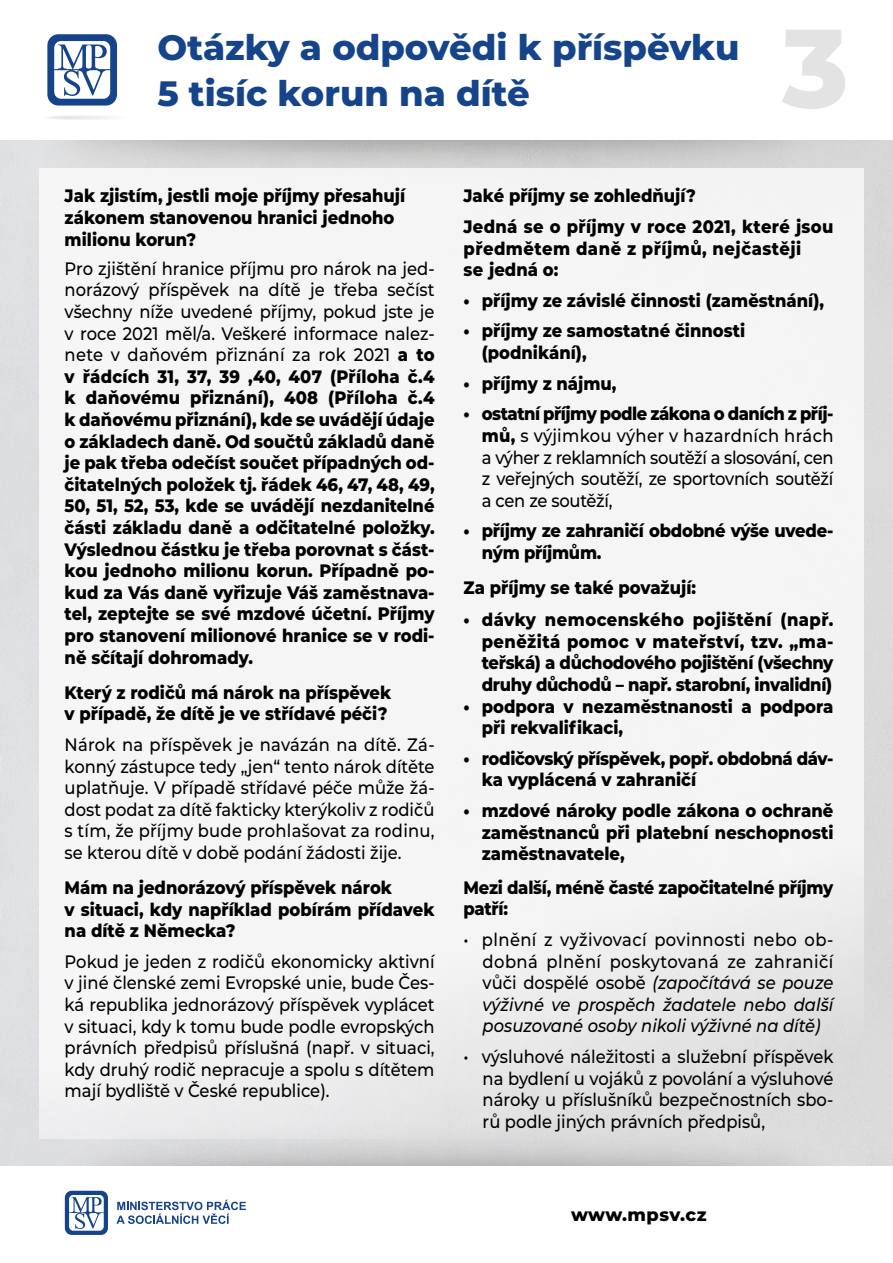
<style>
.page{position:relative;width:893px;height:1263px;background:#fff}
.page>*{position:absolute;margin:0;border:0;box-sizing:border-box;transform-origin:0 0}
.t1{font:800 111.15px "Montserrat";color:#e3e3e3}
.t2{font:800 35.25px/46px "Montserrat";color:#15448b}
.t3{font:800 18px/21.6px "Montserrat";color:#000;scale:.91 1}
.t4{font:500 18px/21.6px "Montserrat";color:#000;text-align:justify;scale:.91 1}
.t5{font:italic 500 18px/21.6px "Montserrat";color:#000;text-align:justify;scale:.91 1}
.t6{font:800 18px/21.6px "Montserrat";letter-spacing:-.02em;color:#000;scale:.91 1}
.t7{font:800 18px/21.6px "Montserrat";letter-spacing:.03em;color:#000;scale:.91 1}
.t8{font:800 17.7px "Montserrat";letter-spacing:.02em;color:#000}
.s1{font-weight:500}
.s2{font-weight:800}
.s3{font-style:normal}
</style>
<div class="page">
<div style="left:39px;top:169px;width:825px;height:970px;background:#f5f5f5"></div>
<svg style="left:47px;top:34px;width:70px;height:70px"></svg>
<img style="left:48px;top:104px;width:64px;height:16px">
<svg style="left:65px;top:1191px;width:43px;height:44px"></svg>
<svg style="left:116px;top:1200px;width:130px;height:24px"></svg>
<h2 class="t2" style="left:157px;top:23px;width:584px">Otázky a odpovědi k příspěvku<br>5 tisíc korun na dítě</h2>
<h1 class="t1" style="left:782px;top:-13px;width:68px">3</h1>
<p class="t3" style="left:65px;top:184px;width:376px">Jak zjistím, jestli moje příjmy přesahují zákonem stanovenou hranici jednoho milionu korun?</p>
<p class="t3" style="left:65px;top:257px;width:408px;text-align:justify"><span class="s1">Pro zjištění hranice příjmu pro nárok na jed&shy;norázový příspěvek na dítě je třeba sečíst všechny níže uvedené příjmy, pokud jste je v roce 2021 měl/a. Veškeré informace nalez&shy;nete v daňovém přiznání za rok 2021</span> a to v řádcích 31, 37, 39 ,40, 407 (Příloha č.4 k daňovému přiznání), 408 (Příloha č.4 k daňovému přiznání), kde se uvádějí údaje o základech daně. Od součtů základů daně je pak třeba odečíst součet případných od&shy;čitatelných položek tj. řádek 46, 47, 48, 49, 50, 51, 52, 53, kde se uvádějí nezdanitelné části základu daně a odčitatelné položky.<br>Výslednou částku je třeba porovnat s část&shy;kou jednoho milionu korun. Případně po&shy;kud za Vás daně vyřizuje Váš zaměstnava&shy;tel, zeptejte se své mzdové účetní. Příjmy pro stanovení milionové hranice se v rodi&shy;ně sčítají dohromady.</p>
<p class="t3" style="left:65px;top:680px;width:361px">Který z rodičů má nárok na příspěvek v případě, že dítě je ve střídavé péči?</p>
<p class="t4" style="left:65px;top:733px;width:408px">Nárok na příspěvek je navázán na dítě. Zá&shy;konný zástupce tedy „jen“ tento nárok dítěte uplatňuje. V případě střídavé péče může žá&shy;dost podat za dítě fakticky kterýkoliv z rodičů s tím, že příjmy bude prohlašovat za rodinu, se kterou dítě v době podání žádosti žije.</p>
<p class="t3" style="left:65px;top:876px;width:408px">Mám na jednorázový příspěvek nárok<br>v situaci, kdy například pobírám přídavek na dítě z Německa?</p>
<p class="t4" style="left:65px;top:950px;width:408px">Pokud je jeden z rodičů ekonomicky aktivní v jiné členské zemi Evropské unie, bude Čes&shy;ká republika jednorázový příspěvek vyplácet v situaci, kdy k tomu bude podle evropských právních předpisů příslušná (např. v situaci, kdy druhý rodič nepracuje a spolu s dítětem mají bydliště v České republice).</p>
<p class="t3" style="left:463px;top:180px;width:408px;line-height:30.6px">Jaké příjmy se zohledňují?<br>Jedná se o příjmy v roce 2021, které jsou</p>
<p class="t7" style="left:463px;top:236px;width:373px">předmětem daně z příjmů, nejčastěji se jedná o:</p>
<p class="t3" style="left:463px;top:289px;width:398px">• příjmy ze závislé činnosti (zaměstnání),</p>
<p class="t3" style="left:482px;top:319px;width:291px;text-indent:-18px">• příjmy ze samostatné činnosti (podnikání),</p>
<p class="t3" style="left:463px;top:371px;width:170px">• příjmy z nájmu,</p>
<p class="t4" style="left:482px;top:402px;width:388px;text-indent:-18px"><span class="s2">• ostatní příjmy podle zákona o daních z příj&shy;mů,</span> s výjimkou výher v hazardních hrách a výher z reklamních soutěží a slosování, cen z veřejných soutěží, ze sportovních soutěží a cen ze soutěží,</p>
<p class="t3" style="left:482px;top:519px;width:388px;text-indent:-18px">• příjmy ze zahraničí obdobné výše uvede&shy;ným příjmům.</p>
<p class="t3" style="left:463px;top:576px;width:257px">Za příjmy se také považují:</p>
<p class="t3" style="left:482px;top:608px;width:388px;text-align:justify;text-indent:-18px">• dávky nemocenského pojištění (např. peněžitá pomoc v mateřství, tzv. „ma&shy;teřská) a důchodového pojištění (všechny druhy důchodů – např. starobní, invalidní)</p>
<p class="t3" style="left:482px;top:694px;width:388px;text-indent:-18px">• podpora v nezaměstnanosti a podpora při rekvalifikaci,</p>
<p class="t6" style="left:482px;top:746px;width:388px;text-indent:-18px">• rodičovský příspěvek, popř. obdobná dáv&shy;ka vyplácená v zahraničí</p>
<p class="t3" style="left:482px;top:799px;width:388px;text-align:justify;text-indent:-18px">• mzdové nároky podle zákona o ochraně zaměstnanců při platební neschopnosti zaměstnavatele,</p>
<p class="t3" style="left:463px;top:875px;width:408px">Mezi další, méně časté započitatelné příjmy patří:</p>
<p class="t5" style="left:483px;top:928px;width:387px;text-indent:-19px"><span class="s3">• plnění z vyživovací povinnosti nebo ob&shy;dobná plnění poskytovaná ze zahraničí vůči dospělé osobě</span> (započítává se pouze výživné ve prospěch žadatele nebo další posuzované osoby nikoli výživné na dítě)</p>
<p class="t4" style="left:483px;top:1045px;width:387px;text-indent:-19px">• výsluhové náležitosti a služební příspěvek na bydlení u vojáků z povolání a výsluhové nároky u příslušníků bezpečnostních sbo&shy;rů podle jiných právních předpisů,</p>
<p class="t8" style="left:571px;top:1201px;width:137px">www.mpsv.cz</p>
</div>
